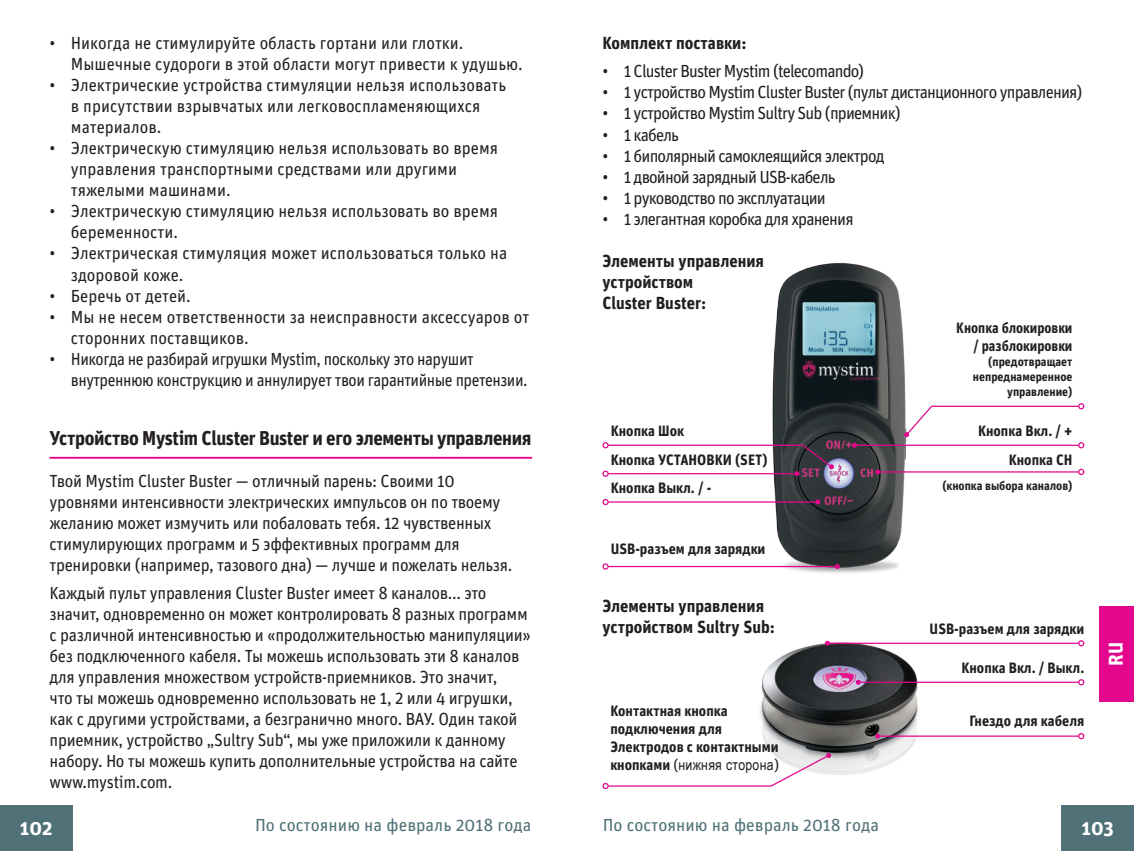
<style>
.page{position:relative;width:1134px;height:851px;background:#fff}
.page>*{position:absolute;margin:0;border:0;box-sizing:border-box;transform-origin:0 0}
.t1{font:700 20px "Unit Pro";letter-spacing:-.02em;color:#231f20;scale:.95 1}
.t2{font:700 20px "Unit Pro";color:#fff}
.t3{font:17.5px/21px "Unit Pro";letter-spacing:-.02em;color:#231f20;scale:.95 1}
.t4{font:17.5px/21px "Unit Pro";color:#231f20;scale:.95 1}
.t5{font:17.5px "Unit Pro";letter-spacing:-.05em;color:#231f20;scale:.95 1}
.t6{font:700 17.5px/21px "Unit Pro";color:#231f20;scale:.95 1}
.t7{font:17.5px "Unit Pro";color:#4f7177}
.t8{font:700 15px/18px "Unit Pro";color:#231f20;scale:.95 1}
.t9{font:700 15px/18px "Unit Pro";color:#231f20;text-align:right;scale:.91 1}
.t10{font:15px "Arial Narrow";letter-spacing:.02em;color:#231f20}
.t11{font:700 12.5px/15px "Unit Pro";color:#231f20;text-align:right;scale:.95 1}
.s1{font-family:"Unit Pro";font-weight:700}
.s2{font-family:"Unit Pro"}
</style>
<div class="page">
<div style="left:0;top:805px;width:72px;height:45px;background:#4f7177"></div>
<div style="left:1061px;top:805px;width:73px;height:45px;background:#4f7177"></div>
<div style="left:1099px;top:606px;width:35px;height:95px;background:#e2078c"></div>
<hr style="left:50px;top:457px;width:482px;height:1px;background:#e2078c">
<img style="left:678px;top:263px;width:318px;height:420px">
<hr style="left:854px;top:444px;width:225px;height:2px;background:#e2078c">
<svg style="left:852px;top:442px;width:5px;height:5px"></svg>
<svg style="left:904px;top:403px;width:180px;height:45px"></svg>
<hr style="left:878px;top:471px;width:201px;height:1px;background:#e2078c">
<svg style="left:875px;top:469px;width:5px;height:5px"></svg>
<div style="left:1078px;top:468px;width:6px;height:7px;border:1px solid #e2078c;border-radius:50%"></div>
<div style="left:602px;top:470px;width:7px;height:7px;border:1px solid #e2078c;border-radius:50%"></div>
<svg style="left:607px;top:444px;width:227px;height:32px"></svg>
<div style="left:602px;top:442px;width:7px;height:6px;border:1px solid #e2078c;border-radius:50%"></div>
<hr style="left:608px;top:501px;width:210px;height:1px;background:#e2078c">
<svg style="left:815px;top:499px;width:5px;height:5px"></svg>
<div style="left:602px;top:499px;width:7px;height:6px;border:1px solid #e2078c;border-radius:50%"></div>
<hr style="left:608px;top:566px;width:229px;height:1px;background:#e2078c">
<svg style="left:835px;top:564px;width:5px;height:5px"></svg>
<div style="left:602px;top:563px;width:7px;height:6px;border:1px solid #e2078c;border-radius:50%"></div>
<img style="left:708px;top:599px;width:253px;height:176px">
<hr style="left:877px;top:735px;width:202px;height:1px;background:#e2078c">
<svg style="left:875px;top:733px;width:5px;height:5px"></svg>
<div style="left:1078px;top:732px;width:6px;height:7px;border:1px solid #e2078c;border-radius:50%"></div>
<hr style="left:858px;top:681px;width:221px;height:1px;background:#e2078c">
<svg style="left:856px;top:679px;width:5px;height:5px"></svg>
<svg style="left:1078px;top:679px;width:6px;height:6px"></svg>
<hr style="left:827px;top:642px;width:252px;height:1px;background:#e2078c">
<svg style="left:825px;top:640px;width:5px;height:5px"></svg>
<svg style="left:1078px;top:640px;width:6px;height:6px"></svg>
<svg style="left:609px;top:752px;width:222px;height:35px"></svg>
<div style="left:602px;top:782px;width:7px;height:7px;border:1px solid #e2078c;border-radius:50%"></div>
<p class="t4" style="left:71px;top:32px;width:477px;text-indent:-21px">• Никогда не стимулируйте область гортани или глотки.<br>Мышечные судороги в этой области могут привести к удушью.</p>
<p class="t4" style="left:71px;top:74px;width:460px;text-indent:-21px">• Электрические устройства стимуляции нельзя использовать в присутствии взрывчатых или легковоспламеняющихся материалов.</p>
<p class="t4" style="left:71px;top:137px;width:451px;text-indent:-21px">• Электрическую стимуляцию нельзя использовать во время управления транспортными средствами или другими тяжелыми машинами.</p>
<p class="t4" style="left:71px;top:200px;width:451px;text-indent:-21px">• Электрическую стимуляцию нельзя использовать во время беременности.</p>
<p class="t4" style="left:71px;top:242px;width:461px;text-indent:-21px">• Электрическая стимуляция может использоваться только на здоровой коже.</p>
<p class="t4" style="left:50px;top:284px;width:150px">• Беречь от детей.</p>
<p class="t4" style="left:71px;top:305px;width:484px;text-indent:-21px">• Мы не несем ответственности за неисправности аксессуаров от сторонних поставщиков.</p>
<p class="t3" style="left:71px;top:347px;width:482px;text-indent:-21px">• Никогда не разбирай игрушки Mystim, поскольку это нарушит внутреннюю конструкцию и аннулирует твои гарантийные претензии.</p>
<p class="t1" style="left:50px;top:423px;width:509px">Устройство Mystim Cluster Buster и его элементы управления</p>
<p class="t3" style="left:50px;top:469px;width:489px">Твой Mystim Cluster Buster — отличный парень: Своими 10 уровнями интенсивности электрических импульсов он по твоему желанию может измучить или побаловать тебя. 12 чувственных стимулирующих программ и 5 эффективных программ для тренировки (например, тазового дна) — лучше и пожелать нельзя.</p>
<p class="t3" style="left:50px;top:581px;width:508px">Каждый пульт управления Cluster Buster имеет 8 каналов... это значит, одновременно он может контролировать 8 разных программ с различной интенсивностью и «продолжительностью манипуляции» без подключенного кабеля. Ты можешь использовать эти 8 каналов для управления множеством устройств-приемников. Это значит,<br>что ты можешь одновременно использовать не 1, 2 или 4 игрушки, как с другими устройствами, а безгранично много. ВАУ. Один такой приемник, устройство „Sultry Sub“, мы уже приложили к данному набору. Но ты можешь купить дополнительные устройства на сайте www.mystim.com.</p>
<p class="t6" style="left:602px;top:32px;width:153px">Комплект поставки:</p>
<p class="t5" style="left:602px;top:59px;width:277px">• 1 Cluster Buster Mystim (telecomando)</p>
<p class="t5" style="left:602px;top:80px;width:507px">• 1 устройство Mystim Cluster Buster (пульт дистанционного управления)</p>
<p class="t5" style="left:602px;top:101px;width:316px">• 1 устройство Mystim Sultry Sub (приемник)</p>
<p class="t3" style="left:602px;top:123px;width:82px">• 1 кабель</p>
<p class="t5" style="left:602px;top:143px;width:299px">• 1 биполярный самоклеящийся электрод</p>
<p class="t5" style="left:602px;top:164px;width:247px">• 1 двойной зарядный USB-кабель</p>
<p class="t5" style="left:602px;top:185px;width:237px">• 1 руководство по эксплуатации</p>
<p class="t5" style="left:602px;top:206px;width:266px">• 1 элегантная коробка для хранения</p>
<p class="t6" style="left:602px;top:249px;width:172px">Элементы управления устройством<br>Cluster Buster:</p>
<p class="t8" style="left:611px;top:421px;width:79px">Кнопка Шок</p>
<p class="t8" style="left:611px;top:449px;width:166px">Кнопка УСТАНОВКИ (SET)</p>
<p class="t8" style="left:611px;top:478px;width:107px">Кнопка Выкл. / -</p>
<p class="t8" style="left:611px;top:538px;width:164px">USB-разъем для зарядки</p>
<p class="t6" style="left:602px;top:594px;width:183px">Элементы управления устройством Sultry Sub:</p>
<p class="t8" style="left:610px;top:701px;width:179px">Контактная кнопка подключения для<br>Электродов с контактными</p>
<p class="t10" style="left:610px;top:754px;width:170px"><span class="s1">кнопками</span> <span class="s2">(</span>нижняя сторона<span class="s2">)</span></p>
<p class="t9" style="left:956px;top:318px;width:129px">Кнопка блокировки / разблокировки</p>
<p class="t11" style="left:973px;top:354px;width:106px">(предотвращает непреднамеренное управление)</p>
<p class="t8" style="left:978px;top:421px;width:101px">Кнопка Вкл. / +</p>
<p class="t8" style="left:1009px;top:449px;width:69px">Кнопка CH</p>
<p class="t11" style="left:942px;top:477px;width:138px">(кнопка выбора каналов)</p>
<p class="t8" style="left:930px;top:618px;width:164px">USB-разъем для зарядки</p>
<p class="t8" style="left:961px;top:657px;width:131px">Кнопка Вкл. / Выкл.</p>
<p class="t8" style="left:969px;top:710px;width:122px">Гнездо для кабеля</p>
<p class="t2" style="left:1101px;top:666px;width:25px;rotate:-90deg">RU</p>
<p class="t2" style="left:20px;top:812px;width:34px">102</p>
<p class="t7" style="left:255px;top:812px;width:278px">По состоянию на февраль 2018 года</p>
<p class="t7" style="left:603px;top:812px;width:278px">По состоянию на февраль 2018 года</p>
<p class="t2" style="left:1081px;top:812px;width:34px">103</p>
</div>
